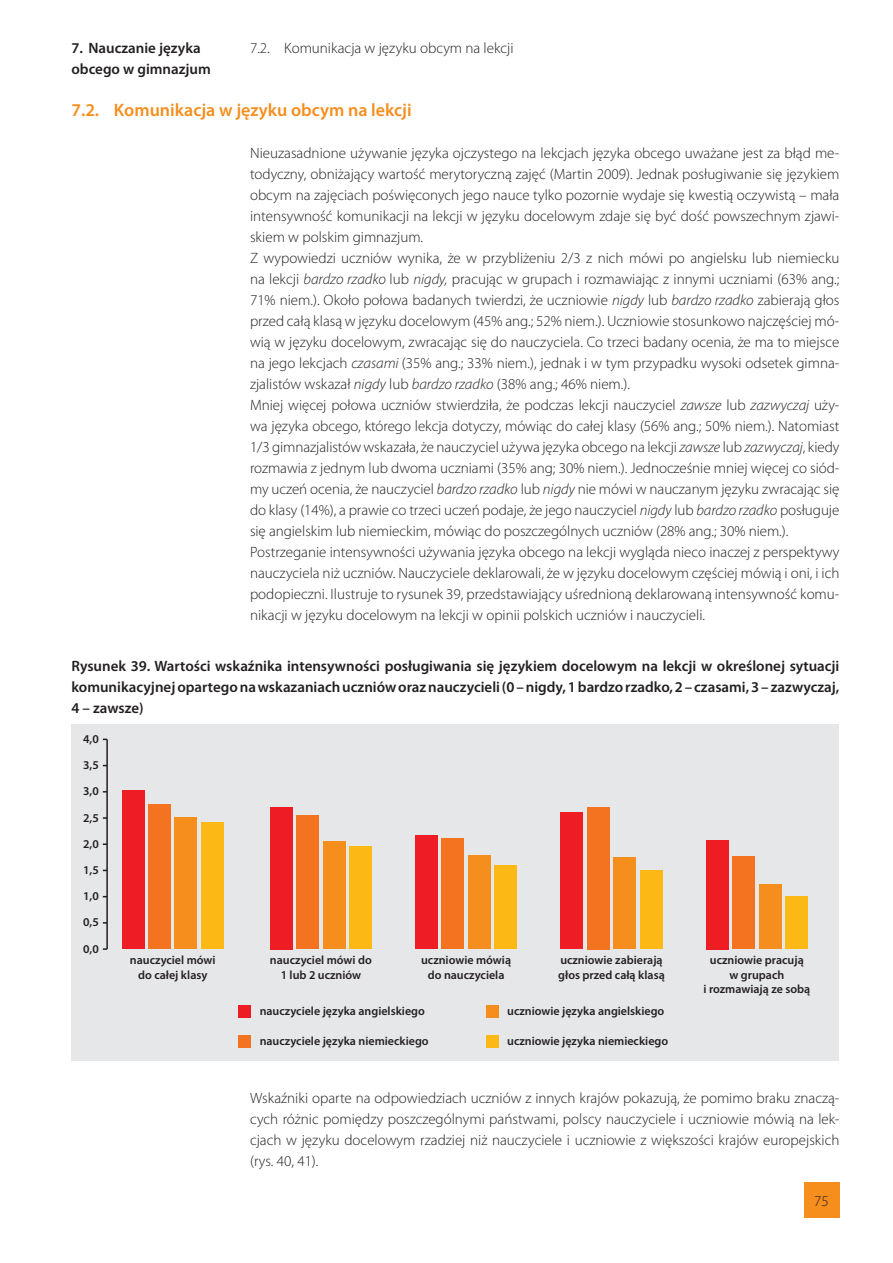
<style>
.page{position:relative;width:893px;height:1263px;background:#fff}
.page>*{position:absolute;margin:0;border:0;box-sizing:border-box;transform-origin:0 0}
.t1{font:600 18px "Myriad Pro";color:#f68e1e}
.t2{font:300 15px/21px "Myriad Pro";color:#231f20}
.t3{font:600 15px/21px "Myriad Pro";color:#231f20;text-align:justify}
.t4{font:600 12px/14.4px "Myriad Pro";color:#231f20;text-align:center}
.s1{font-style:italic}
</style>
<div class="page">
<div style="left:804px;top:1182px;width:35px;height:36px;background:#f68e1e"></div>
<div style="left:71px;top:725px;width:768px;height:336px;background:#e6e7e9"></div>
<div style="left:486px;top:1035px;width:13px;height:13px;background:#fcb814"></div>
<div style="left:486px;top:1005px;width:13px;height:13px;background:#f68e1e"></div>
<div style="left:238px;top:1005px;width:13px;height:13px;background:#ee1d23"></div>
<div style="left:238px;top:1035px;width:13px;height:13px;background:#f47321"></div>
<hr style="left:106px;top:739px;width:2px;height:210px;background:#231f20">
<div style="left:785px;top:897px;width:23px;height:52px;background:#fcb814"></div>
<div style="left:759px;top:884px;width:22px;height:65px;background:#f68e1e"></div>
<div style="left:732px;top:857px;width:23px;height:92px;background:#f47321"></div>
<div style="left:706px;top:840px;width:23px;height:109px;background:#ee1d23"></div>
<div style="left:494px;top:866px;width:23px;height:83px;background:#fcb814"></div>
<div style="left:468px;top:855px;width:23px;height:94px;background:#f68e1e"></div>
<div style="left:442px;top:838px;width:22px;height:111px;background:#f47321"></div>
<div style="left:415px;top:835px;width:23px;height:114px;background:#ee1d23"></div>
<div style="left:640px;top:870px;width:22px;height:79px;background:#fcb814"></div>
<div style="left:613px;top:858px;width:23px;height:91px;background:#f68e1e"></div>
<div style="left:587px;top:807px;width:23px;height:142px;background:#f47321"></div>
<div style="left:561px;top:813px;width:22px;height:136px;background:#ee1d23"></div>
<div style="left:349px;top:847px;width:23px;height:102px;background:#fcb814"></div>
<div style="left:323px;top:842px;width:22px;height:107px;background:#f68e1e"></div>
<div style="left:296px;top:815px;width:23px;height:134px;background:#f47321"></div>
<div style="left:270px;top:807px;width:23px;height:142px;background:#ee1d23"></div>
<div style="left:201px;top:822px;width:23px;height:127px;background:#fcb814"></div>
<div style="left:175px;top:817px;width:22px;height:132px;background:#f68e1e"></div>
<div style="left:148px;top:804px;width:23px;height:145px;background:#f47321"></div>
<div style="left:122px;top:790px;width:23px;height:159px;background:#ee1d23"></div>
<p class="t3" style="left:71px;top:37px;width:131px">7. Nauczanie języka</p>
<p class="t2" style="left:250px;top:37px;width:265px">7.2. Komunikacja w języku obcym na lekcji</p>
<p class="t3" style="left:71px;top:58px;width:141px">obcego w gimnazjum</p>
<p class="t1" style="left:71px;top:98px;width:342px">7.2. Komunikacja w języku obcym na lekcji</p>
<p class="t2" style="left:250px;top:142px;width:591px">Nieuzasadnione używanie języka ojczystego na lekcjach języka obcego uważane jest za błąd me&shy;todyczny, obniżający wartość merytoryczną zajęć (Martin 2009). Jednak posługiwanie się językiem obcym na zajęciach poświęconych jego nauce tylko pozornie wydaje się kwestią oczywistą – mała intensywność komunikacji na lekcji w języku docelowym zdaje się być dość powszechnym zjawi&shy;skiem w polskim gimnazjum.<br>Z wypowiedzi uczniów wynika, że w przybliżeniu 2/3 z nich mówi po angielsku lub niemiecku na lekcji <span class="s1">bardzo rzadko</span> lub <span class="s1">nigdy,</span> pracując w grupach i rozmawiając z innymi uczniami (63% ang.; 71% niem.). Około połowa badanych twierdzi, że uczniowie <span class="s1">nigdy</span> lub <span class="s1">bardzo rzadko</span> zabierają głos przed całą klasą w języku docelowym (45% ang.; 52% niem.). Uczniowie stosunkowo najczęściej mó&shy;wią w języku docelowym, zwracając się do nauczyciela. Co trzeci badany ocenia, że ma to miejsce na jego lekcjach <span class="s1">czasami</span> (35% ang.; 33% niem.), jednak i w tym przypadku wysoki odsetek gimna&shy;zjalistów wskazał <span class="s1">nigdy</span> lub <span class="s1">bardzo rzadko</span> (38% ang.; 46% niem.).<br>Mniej więcej połowa uczniów stwierdziła, że podczas lekcji nauczyciel <span class="s1">zawsze</span> lub <span class="s1">zazwyczaj</span> uży&shy;wa języka obcego, którego lekcja dotyczy, mówiąc do całej klasy (56% ang.; 50% niem.). Natomiast 1/3 gimnazjalistów wskazała, że nauczyciel używa języka obcego na lekcji <span class="s1">zawsze</span> lub <span class="s1">zazwyczaj</span>, kiedy rozmawia z jednym lub dwoma uczniami (35% ang; 30% niem.). Jednocześnie mniej więcej co siód&shy;my uczeń ocenia, że nauczyciel <span class="s1">bardzo rzadko</span> lub <span class="s1">nigdy</span> nie mówi w nauczanym języku zwracając się do klasy (14%), a prawie co trzeci uczeń podaje, że jego nauczyciel <span class="s1">nigdy</span> lub <span class="s1">bardzo rzadko</span> posługuje się angielskim lub niemieckim, mówiąc do poszczególnych uczniów (28% ang.; 30% niem.).<br>Postrzeganie intensywności używania języka obcego na lekcji wygląda nieco inaczej z perspektywy nauczyciela niż uczniów. Nauczyciele deklarowali, że w języku docelowym częściej mówią i oni, i ich podopieczni. Ilustruje to rysunek 39, przedstawiający uśrednioną deklarowaną intensywność komu&shy;nikacji w języku docelowym na lekcji w opinii polskich uczniów i nauczycieli.</p>
<p class="t3" style="left:71px;top:655px;width:769px">Rysunek 39. Wartości wskaźnika intensywności posługiwania się językiem docelowym na lekcji w określonej sytuacji komunikacyjnej opartego na wskazaniach uczniów oraz nauczycieli (0 – nigdy, 1 bardzo rzadko, 2 – czasami, 3 – zazwyczaj, 4 – zawsze)</p>
<p class="t4" style="left:83px;top:731px;width:17px">4,0</p>
<p class="t4" style="left:83px;top:757px;width:17px">3,5</p>
<p class="t4" style="left:83px;top:784px;width:17px">3,0</p>
<p class="t4" style="left:83px;top:810px;width:17px">2,5</p>
<p class="t4" style="left:83px;top:836px;width:17px">2,0</p>
<p class="t4" style="left:83px;top:862px;width:17px">1,5</p>
<p class="t4" style="left:83px;top:889px;width:17px">1,0</p>
<p class="t4" style="left:83px;top:915px;width:17px">0,5</p>
<p class="t4" style="left:83px;top:941px;width:17px">0,0</p>
<p class="t4" style="left:130px;top:952px;width:87px">nauczyciel mówi do całej klasy</p>
<p class="t4" style="left:270px;top:952px;width:103px">nauczyciel mówi do<br>1 lub 2 uczniów</p>
<p class="t4" style="left:421px;top:952px;width:91px">uczniowie mówią do nauczyciela</p>
<p class="t4" style="left:558px;top:952px;width:108px;text-align:left">uczniowie zabierają głos przed całą klasą</p>
<p class="t4" style="left:260px;top:1004px;width:167px">nauczyciele języka angielskiego</p>
<p class="t4" style="left:507px;top:1004px;width:159px">uczniowie języka angielskiego</p>
<p class="t4" style="left:260px;top:1034px;width:170px">nauczyciele języka niemieckiego</p>
<p class="t4" style="left:507px;top:1034px;width:162px">uczniowie języka niemieckiego</p>
<p class="t4" style="left:703px;top:952px;width:108px">uczniowie pracują<br>w grupach<br>i rozmawiają ze sobą</p>
<p class="t2" style="left:250px;top:1087px;width:591px;text-align:justify">Wskaźniki oparte na odpowiedziach uczniów z innych krajów pokazują, że pomimo braku znaczą&shy;cych różnic pomiędzy poszczególnymi państwami, polscy nauczyciele i uczniowie mówią na lek&shy;cjach w języku docelowym rzadziej niż nauczyciele i uczniowie z większości krajów europejskich (rys. 40, 41).</p>
<p class="t2" style="left:814px;top:1190px;width:16px">75</p>
</div>
